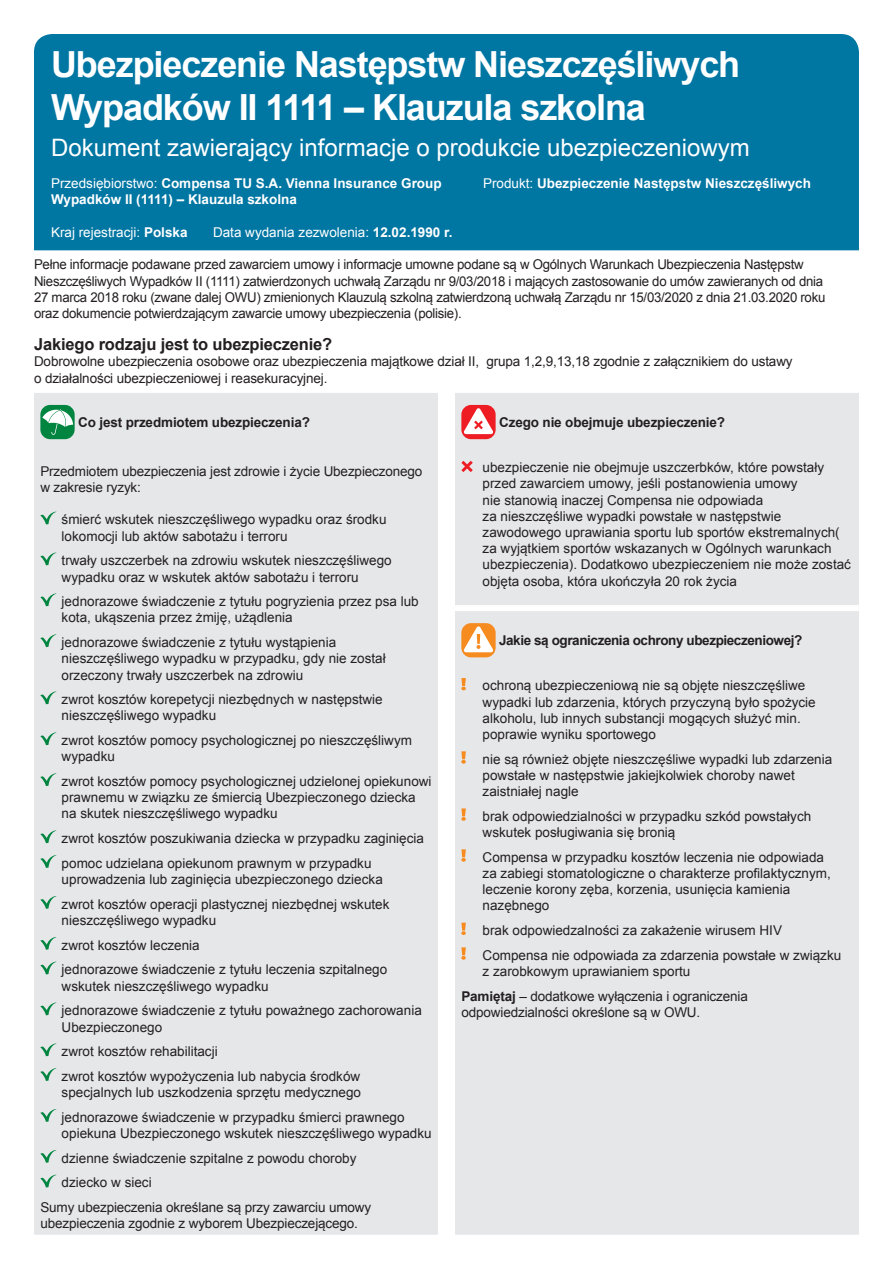
<style>
.page{position:relative;width:893px;height:1263px;background:#fff}
.page>*{position:absolute;margin:0;border:0;box-sizing:border-box;transform-origin:0 0}
.t1{font:700 36px/43.2px "Arial";letter-spacing:-.03em;color:#fff}
.t2{font:24px "Arial";color:#fff}
.t3{font:700 16.5px "Arial";letter-spacing:-.01em;color:#231f20}
.t4{font:13.5px/16.2px "Arial";color:#231f20}
.t5{font:13.5px/16.2px "Arial";letter-spacing:-.02em;color:#231f20}
.t6{font:700 13.5px "Arial";color:#fff}
.t7{font:700 13.5px "Arial";letter-spacing:-.01em;color:#231f20}
.t8{font:13.5px "Arial";color:#fff}
.t9{font:700 13.5px "Arial";letter-spacing:-.03em;color:#231f20}
.s1{font-weight:400}
.s2{font-weight:700}
</style>
<div class="page">
<div style="left:34px;top:34px;width:825px;height:216px;background:#0076a3"></div>
<div style="left:34px;top:393px;width:825px;height:842px;background:#e6e7e9"></div>
<div style="left:455px;top:605px;width:404px;height:6px;background:#fff"></div>
<div style="left:438px;top:812px;width:17px;height:6px;background:#fff"></div>
<div style="left:40px;top:405px;width:35px;height:34px;background:#008540;border-radius:10px"></div>
<svg style="left:42px;top:409px;width:31px;height:26px"></svg>
<svg style="left:40px;top:511px;width:18px;height:14px"></svg>
<svg style="left:40px;top:552px;width:18px;height:13px"></svg>
<svg style="left:40px;top:593px;width:18px;height:13px"></svg>
<svg style="left:40px;top:634px;width:18px;height:13px"></svg>
<svg style="left:40px;top:691px;width:18px;height:13px"></svg>
<svg style="left:40px;top:732px;width:18px;height:13px"></svg>
<svg style="left:40px;top:773px;width:18px;height:13px"></svg>
<svg style="left:40px;top:830px;width:18px;height:13px"></svg>
<svg style="left:40px;top:855px;width:18px;height:13px"></svg>
<svg style="left:40px;top:896px;width:18px;height:13px"></svg>
<svg style="left:40px;top:937px;width:18px;height:13px"></svg>
<svg style="left:40px;top:961px;width:18px;height:13px"></svg>
<svg style="left:40px;top:1002px;width:18px;height:13px"></svg>
<svg style="left:40px;top:1043px;width:18px;height:13px"></svg>
<svg style="left:40px;top:1068px;width:18px;height:13px"></svg>
<svg style="left:40px;top:1109px;width:18px;height:13px"></svg>
<svg style="left:40px;top:1150px;width:18px;height:13px"></svg>
<svg style="left:40px;top:1174px;width:18px;height:13px"></svg>
<svg style="left:461px;top:405px;width:35px;height:34px"></svg>
<svg style="left:463px;top:408px;width:31px;height:26px"></svg>
<svg style="left:461px;top:461px;width:12px;height:11px"></svg>
<svg style="left:461px;top:623px;width:35px;height:34px"></svg>
<svg style="left:463px;top:626px;width:31px;height:26px"></svg>
<svg style="left:461px;top:678px;width:5px;height:12px"></svg>
<svg style="left:461px;top:751px;width:5px;height:13px"></svg>
<svg style="left:461px;top:808px;width:5px;height:13px"></svg>
<svg style="left:461px;top:849px;width:5px;height:13px"></svg>
<svg style="left:461px;top:923px;width:5px;height:12px"></svg>
<svg style="left:461px;top:947px;width:5px;height:13px"></svg>
<h1 class="t1" style="left:51px;top:44px;width:691px">Ubezpieczenie Następstw Nieszczęśliwych<br>Wypadków II 1111 – Klauzula szkolna</h1>
<h2 class="t2" style="left:51px;top:131px;width:700px">Dokument zawierający informacje o produkcie ubezpieczeniowym</h2>
<p class="t6" style="left:51px;top:174px;width:392px"><span class="s1">Przedsiębiorstwo:</span> Compensa TU S.A. Vienna Insurance Group</p>
<p class="t6" style="left:483px;top:174px;width:329px"><span class="s1">Produkt:</span> Ubezpieczenie Następstw Nieszczęśliwych</p>
<p class="t6" style="left:51px;top:191px;width:247px">Wypadków II (1111) – Klauzula szkolna</p>
<p class="t8" style="left:51px;top:223px;width:138px">Kraj rejestracji: <span class="s2">Polska</span></p>
<p class="t8" style="left:213px;top:223px;width:241px">Data wydania zezwolenia: <span class="s2">12.02.1990 r.</span></p>
<p class="t5" style="left:34px;top:257px;width:793px">Pełne informacje podawane przed zawarciem umowy i informacje umowne podane są w Ogólnych Warunkach Ubezpieczenia Następstw Nieszczęśliwych Wypadków II (1111) zatwierdzonych uchwałą Zarządu nr 9/03/2018 i mających zastosowanie do umów zawieranych od dnia 27 marca 2018 roku (zwane dalej OWU) zmienionych Klauzulą szkolną zatwierdzoną uchwałą Zarządu nr 15/03/2020 z dnia 21.03.2020 roku oraz dokumencie potwierdzającym zawarcie umowy ubezpieczenia (polisie).</p>
<p class="t3" style="left:34px;top:333px;width:300px">Jakiego rodzaju jest to ubezpieczenie?</p>
<p class="t4" style="left:34px;top:354px;width:760px">Dobrowolne ubezpieczenia osobowe oraz ubezpieczenia majątkowe dział II, grupa 1,2,9,13,18 zgodnie z załącznikiem do ustawy o działalności ubezpieczeniowej i reasekuracyjnej.</p>
<p class="t7" style="left:78px;top:413px;width:233px">Co jest przedmiotem ubezpieczenia?</p>
<p class="t4" style="left:40px;top:463px;width:384px">Przedmiotem ubezpieczenia jest zdrowie i życie Ubezpieczonego w zakresie ryzyk:</p>
<p class="t4" style="left:62px;top:512px;width:326px">śmierć wskutek nieszczęśliwego wypadku oraz środku lokomocji lub aktów sabotażu i terroru</p>
<p class="t4" style="left:62px;top:553px;width:332px">trwały uszczerbek na zdrowiu wskutek nieszczęśliwego wypadku oraz w wskutek aktów sabotażu i terroru</p>
<p class="t4" style="left:62px;top:593px;width:359px">jednorazowe świadczenie z tytułu pogryzienia przez psa lub kota, ukąszenia przez żmiję, użądlenia</p>
<p class="t4" style="left:62px;top:634px;width:326px">jednorazowe świadczenie z tytułu wystąpienia nieszczęśliwego wypadku w przypadku, gdy nie został orzeczony trwały uszczerbek na zdrowiu</p>
<p class="t4" style="left:62px;top:691px;width:323px">zwrot kosztów korepetycji niezbędnych w następstwie nieszczęśliwego wypadku</p>
<p class="t4" style="left:62px;top:732px;width:352px">zwrot kosztów pomocy psychologicznej po nieszczęśliwym wypadku</p>
<p class="t4" style="left:62px;top:773px;width:371px">zwrot kosztów pomocy psychologicznej udzielonej opiekunowi prawnemu w związku ze śmiercią Ubezpieczonego dziecka na skutek nieszczęśliwego wypadku</p>
<p class="t4" style="left:62px;top:826px;width:364px;line-height:24.8px">zwrot kosztów poszukiwania dziecka w przypadku zaginięcia pomoc udzielana opiekunom prawnym w przypadku</p>
<p class="t4" style="left:62px;top:867px;width:329px;line-height:24.8px">uprowadzenia lub zaginięcia ubezpieczonego dziecka zwrot kosztów operacji plastycznej niezbędnej wskutek</p>
<p class="t4" style="left:62px;top:908px;width:327px;line-height:24.8px">nieszczęśliwego wypadku<br>zwrot kosztów leczenia<br>jednorazowe świadczenie z tytułu leczenia szpitalnego</p>
<p class="t4" style="left:62px;top:974px;width:362px;line-height:24.8px">wskutek nieszczęśliwego wypadku<br>jednorazowe świadczenie z tytułu poważnego zachorowania</p>
<p class="t4" style="left:62px;top:1014px;width:300px;line-height:24.8px">Ubezpieczonego<br>zwrot kosztów rehabilitacji<br>zwrot kosztów wypożyczenia lub nabycia środków</p>
<p class="t4" style="left:62px;top:1080px;width:344px;line-height:24.8px">specjalnych lub uszkodzenia sprzętu medycznego jednorazowe świadczenie w przypadku śmierci prawnego</p>
<p class="t4" style="left:62px;top:1125px;width:371px">opiekuna Ubezpieczonego wskutek nieszczęśliwego wypadku</p>
<p class="t4" style="left:62px;top:1150px;width:296px">dzienne świadczenie szpitalne z powodu choroby</p>
<p class="t4" style="left:62px;top:1175px;width:92px">dziecko w sieci</p>
<p class="t4" style="left:40px;top:1199px;width:332px">Sumy ubezpieczenia określane są przy zawarciu umowy</p>
<p class="t4" style="left:40px;top:1216px;width:319px">ubezpieczenia zgodnie z wyborem Ubezpieczejącego.</p>
<p class="t7" style="left:499px;top:413px;width:227px">Czego nie obejmuje ubezpieczenie?</p>
<p class="t4" style="left:483px;top:459px;width:370px">ubezpieczenie nie obejmuje uszczerbków, które powstały przed zawarciem umowy, jeśli postanowienia umowy<br>nie stanowią inaczej Compensa nie odpowiada<br>za nieszczęśliwe wypadki powstałe w następstwie zawodowego uprawiania sportu lub sportów ekstremalnych( za wyjątkiem sportów wskazanych w Ogólnych warunkach ubezpieczenia). Dodatkowo ubezpieczeniem nie może zostać objęta osoba, która ukończyła 20 rok życia</p>
<p class="t9" style="left:499px;top:632px;width:305px">Jakie są ograniczenia ochrony ubezpieczeniowej?</p>
<p class="t4" style="left:483px;top:678px;width:335px">ochroną ubezpieczeniową nie są objęte nieszczęśliwe wypadki lub zdarzenia, których przyczyną było spożycie alkoholu, lub innych substancji mogących służyć min. poprawie wyniku sportowego</p>
<p class="t4" style="left:483px;top:751px;width:351px">nie są również objęte nieszczęśliwe wypadki lub zdarzenia powstałe w następstwie jakiejkolwiek choroby nawet zaistniałej nagle</p>
<p class="t4" style="left:483px;top:808px;width:330px">brak odpowiedzialności w przypadku szkód powstałych wskutek posługiwania się bronią</p>
<p class="t4" style="left:483px;top:849px;width:350px">Compensa w przypadku kosztów leczenia nie odpowiada za zabiegi stomatologiczne o charakterze profilaktycznym, leczenie korony zęba, korzenia, usunięcia kamienia nazębnego</p>
<p class="t4" style="left:483px;top:918px;width:360px;line-height:24.8px">brak odpowiedzalności za zakażenie wirusem HIV<br>Compensa nie odpowiada za zdarzenia powstałe w związku</p>
<p class="t4" style="left:461px;top:959px;width:288px;line-height:24.8px;text-indent:21px">z zarobkowym uprawianiem sportu<br><span class="s2">Pamiętaj</span> – dodatkowe wyłączenia i ograniczenia</p>
<p class="t4" style="left:461px;top:1004px;width:240px">odpowiedzialności określone są w OWU.</p>
</div>
